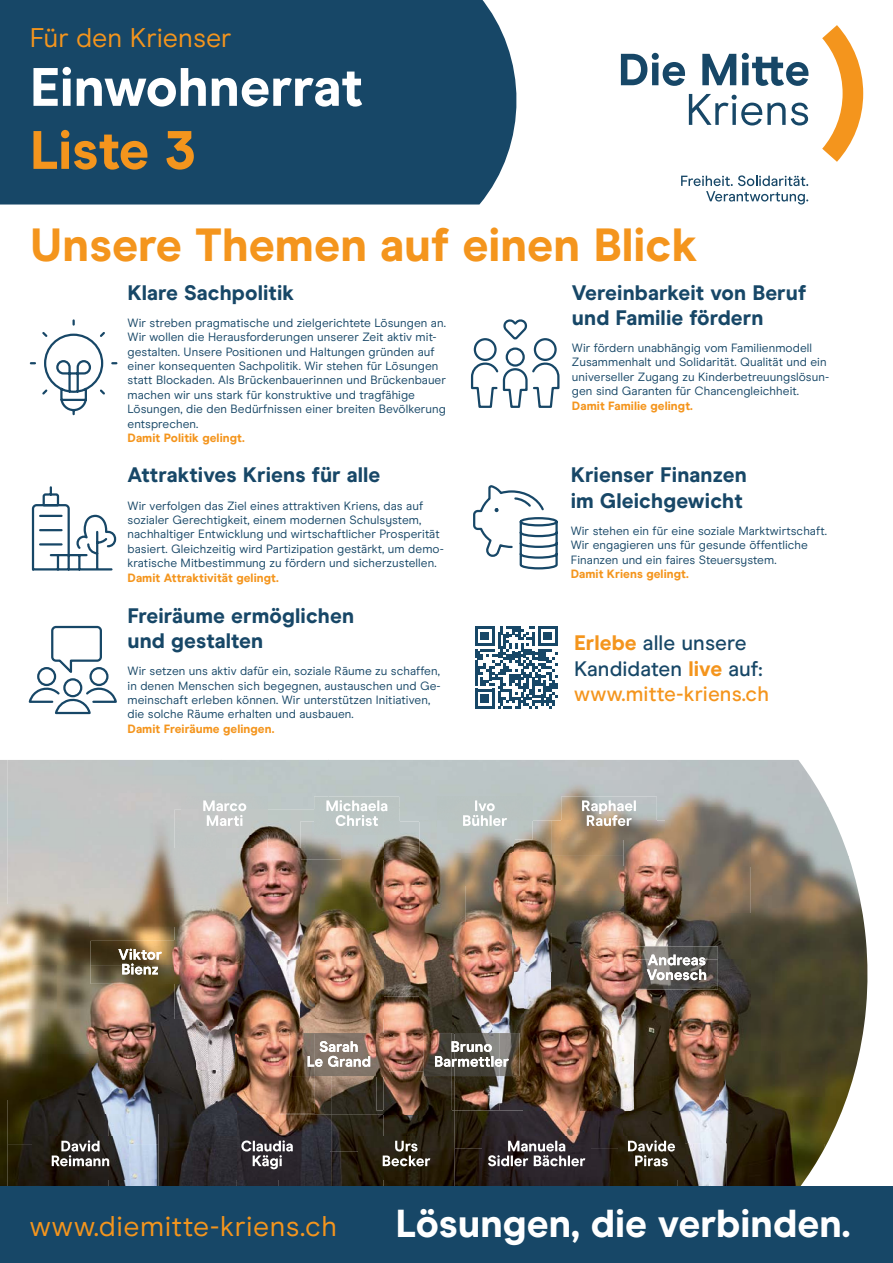
<style>
.page{position:relative;width:893px;height:1263px;background:#fff}
.page>*{position:absolute;margin:0;border:0;box-sizing:border-box;transform-origin:0 0}
.t1{font:800 54px "Modern Era";color:#fff}
.t2{font:800 54px "Modern Era";color:#f4951d}
.t3{font:800 46.5px "Modern Era";color:#f4951d}
.t4{font:800 39px "Modern Era";color:#fff}
.t5{font:28.5px "Modern Era";letter-spacing:.02em;color:#f4951d}
.t6{font:27px "Modern Era";color:#f4951d}
.t7{font:800 21px/25.2px "Modern Era";letter-spacing:.005em;color:#174767}
.t8{font:500 21px/25.2px "Modern Era";letter-spacing:.005em;color:#174767}
.t9{font:12px/14.4px "Modern Era";letter-spacing:.005em;color:#174767}
.t10{font:800 12px "Modern Era";letter-spacing:.005em;color:#f4951d}
.s1{font-weight:800;color:#f4951d}
.s2{color:#f4951d}
</style>
<div class="page">
<div style="left:0;top:0;width:517px;height:204px;background:#174767"></div>
<img style="left:8px;top:760px;width:213px;height:144px">
<img style="left:399px;top:807px;width:162px;height:14px">
<img style="left:657px;top:807px;width:192px;height:49px">
<img style="left:750px;top:856px;width:114px;height:146px">
<img style="left:8px;top:904px;width:82px;height:61px">
<img style="left:825px;top:1002px;width:39px;height:145px">
<img style="left:623px;top:820px;width:127px;height:47px">
<img style="left:623px;top:867px;width:85px;height:24px">
<img style="left:708px;top:867px;width:42px;height:46px">
<img style="left:718px;top:913px;width:32px;height:47px">
<img style="left:174px;top:810px;width:140px;height:39px">
<img style="left:174px;top:849px;width:126px;height:39px">
<svg style="left:419px;top:820px;width:18px;height:1px"></svg>
<svg style="left:512px;top:839px;width:2px;height:14px"></svg>
<img style="left:514px;top:820px;width:38px;height:33px">
<img style="left:512px;top:853px;width:40px;height:120px">
<img style="left:552px;top:820px;width:71px;height:71px">
<img style="left:384px;top:821px;width:35px;height:175px">
<img style="left:300px;top:821px;width:42px;height:77px">
<img style="left:342px;top:834px;width:42px;height:64px">
<img style="left:419px;top:821px;width:46px;height:102px">
<img style="left:465px;top:839px;width:47px;height:84px">
<img style="left:552px;top:885px;width:49px;height:88px">
<svg style="left:376px;top:885px;width:8px;height:13px"></svg>
<img style="left:452px;top:923px;width:48px;height:69px">
<img style="left:90px;top:888px;width:84px;height:77px">
<img style="left:91px;top:941px;width:83px;height:24px">
<img style="left:174px;top:888px;width:84px;height:39px">
<img style="left:258px;top:888px;width:57px;height:10px">
<img style="left:174px;top:927px;width:61px;height:38px">
<img style="left:300px;top:898px;width:84px;height:62px">
<img style="left:419px;top:898px;width:33px;height:98px">
<img style="left:235px;top:898px;width:65px;height:67px">
<img style="left:601px;top:891px;width:117px;height:69px">
<img style="left:636px;top:946px;width:82px;height:14px">
<img style="left:500px;top:891px;width:12px;height:69px">
<img style="left:384px;top:1110px;width:71px;height:40px">
<img style="left:384px;top:1150px;width:71px;height:36px">
<img style="left:452px;top:1076px;width:3px;height:34px">
<svg style="left:452px;top:1024px;width:3px;height:9px"></svg>
<img style="left:452px;top:992px;width:3px;height:32px">
<img style="left:384px;top:996px;width:68px;height:118px">
<img style="left:279px;top:960px;width:97px;height:5px">
<svg style="left:376px;top:960px;width:8px;height:5px"></svg>
<svg style="left:500px;top:960px;width:23px;height:13px"></svg>
<img style="left:384px;top:1033px;width:4px;height:43px">
<img style="left:424px;top:1033px;width:31px;height:43px">
<img style="left:523px;top:1110px;width:57px;height:27px">
<img style="left:500px;top:973px;width:80px;height:137px">
<img style="left:552px;top:973px;width:28px;height:46px">
<img style="left:523px;top:1180px;width:57px;height:6px">
<img style="left:455px;top:1076px;width:68px;height:110px">
<img style="left:455px;top:973px;width:45px;height:103px">
<svg style="left:500px;top:1024px;width:12px;height:9px"></svg>
<img style="left:500px;top:1033px;width:19px;height:43px">
<svg style="left:435px;top:1041px;width:74px;height:26px"></svg>
<img style="left:8px;top:965px;width:82px;height:134px">
<img style="left:8px;top:1099px;width:50px;height:87px">
<img style="left:58px;top:1099px;width:50px;height:38px">
<img style="left:108px;top:1113px;width:51px;height:73px">
<img style="left:58px;top:1180px;width:50px;height:6px">
<img style="left:90px;top:965px;width:34px;height:148px">
<img style="left:124px;top:984px;width:35px;height:129px">
<img style="left:91px;top:965px;width:68px;height:19px">
<svg style="left:118px;top:949px;width:44px;height:26px"></svg>
<img style="left:750px;top:960px;width:75px;height:45px">
<img style="left:718px;top:1019px;width:9px;height:78px">
<img style="left:727px;top:1005px;width:98px;height:92px">
<img style="left:624px;top:1110px;width:54px;height:27px">
<img style="left:678px;top:1097px;width:147px;height:89px">
<img style="left:668px;top:1180px;width:10px;height:6px">
<img style="left:718px;top:960px;width:32px;height:59px">
<img style="left:668px;top:989px;width:50px;height:121px">
<img style="left:623px;top:960px;width:13px;height:13px">
<img style="left:580px;top:960px;width:43px;height:13px">
<img style="left:636px;top:960px;width:82px;height:29px">
<img style="left:580px;top:1110px;width:44px;height:76px">
<img style="left:624px;top:1180px;width:44px;height:6px">
<svg style="left:580px;top:1110px;width:21px;height:1px"></svg>
<img style="left:601px;top:1019px;width:67px;height:91px">
<img style="left:623px;top:973px;width:45px;height:46px">
<img style="left:601px;top:973px;width:22px;height:51px">
<img style="left:636px;top:973px;width:32px;height:16px">
<svg style="left:647px;top:954px;width:59px;height:26px"></svg>
<img style="left:580px;top:973px;width:21px;height:137px">
<img style="left:237px;top:965px;width:42px;height:221px">
<img style="left:279px;top:1076px;width:105px;height:110px">
<img style="left:315px;top:1019px;width:61px;height:14px">
<img style="left:315px;top:965px;width:61px;height:54px">
<img style="left:376px;top:965px;width:8px;height:145px">
<img style="left:279px;top:965px;width:36px;height:148px">
<img style="left:289px;top:1033px;width:95px;height:43px">
<svg style="left:308px;top:1041px;width:62px;height:26px"></svg>
<img style="left:159px;top:1113px;width:78px;height:73px">
<img style="left:159px;top:984px;width:38px;height:129px">
<img style="left:197px;top:1019px;width:40px;height:94px">
<img style="left:159px;top:965px;width:15px;height:19px">
<img style="left:174px;top:965px;width:63px;height:54px">
<img style="left:618px;top:1137px;width:66px;height:43px">
<svg style="left:628px;top:1140px;width:47px;height:26px"></svg>
<img style="left:358px;top:1137px;width:96px;height:43px">
<svg style="left:383px;top:1141px;width:47px;height:25px"></svg>
<img style="left:33px;top:1137px;width:95px;height:43px">
<svg style="left:52px;top:1140px;width:57px;height:26px"></svg>
<img style="left:483px;top:1137px;width:107px;height:43px">
<svg style="left:488px;top:1141px;width:97px;height:25px"></svg>
<img style="left:279px;top:1137px;width:51px;height:43px">
<img style="left:205px;top:1137px;width:32px;height:43px">
<svg style="left:241px;top:1140px;width:52px;height:29px"></svg>
<div style="left:314px;top:796px;width:85px;height:38px;background:#bcc6c4"></div>
<img style="left:314px;top:810px;width:12px;height:11px">
<svg style="left:326px;top:800px;width:61px;height:26px"></svg>
<div style="left:437px;top:796px;width:95px;height:43px;background:#bac3c2"></div>
<img style="left:437px;top:821px;width:75px;height:18px">
<svg style="left:463px;top:800px;width:44px;height:26px"></svg>
<img style="left:561px;top:796px;width:96px;height:43px">
<svg style="left:582px;top:800px;width:54px;height:26px"></svg>
<div style="left:182px;top:797px;width:85px;height:37px;background:#c2c6c5"></div>
<svg style="left:203px;top:800px;width:43px;height:26px"></svg>
<div style="left:0;top:1186px;width:893px;height:77px;background:#174767"></div>
<svg style="left:621px;top:53px;width:64px;height:33px"></svg>
<svg style="left:702px;top:54px;width:34px;height:31px"></svg>
<svg style="left:742px;top:53px;width:66px;height:33px"></svg>
<svg style="left:822px;top:25px;width:41px;height:137px"></svg>
<svg style="left:689px;top:94px;width:119px;height:31px"></svg>
<svg style="left:681px;top:175px;width:127px;height:30px"></svg>
<svg style="left:475px;top:626px;width:83px;height:83px"></svg>
<svg style="left:470px;top:319px;width:90px;height:89px"></svg>
<svg style="left:473px;top:485px;width:85px;height:85px"></svg>
<svg style="left:28px;top:625px;width:89px;height:90px"></svg>
<svg style="left:31px;top:486px;width:86px;height:85px"></svg>
<svg style="left:29px;top:319px;width:89px;height:97px"></svg>
<h3 class="t6" style="left:30px;top:22px;width:203px">Für den Krienser</h3>
<h1 class="t1" style="left:30px;top:55px;width:334px">Einwohnerrat</h1>
<h1 class="t2" style="left:30px;top:118px;width:168px">Liste 3</h1>
<h2 class="t3" style="left:30px;top:217px;width:669px">Unsere Themen auf einen Blick</h2>
<h3 class="t7" style="left:128px;top:280px;width:168px">Klare Sachpolitik</h3>
<p class="t9" style="left:128px;top:315px;width:320px">Wir streben pragmatische und zielgerichtete Lösungen an.<br>Wir wollen die Herausforderungen unserer Zeit aktiv mit&shy;gestalten. Unsere Positionen und Haltungen gründen auf einer konsequenten Sachpolitik. Wir stehen für Lösungen statt Blockaden. Als Brückenbauerinnen und Brückenbauer machen wir uns stark für konstruktive und tragfähige Lösungen, die den Bedürfnissen einer breiten Bevölkerung entsprechen.</p>
<p class="t10" style="left:128px;top:431px;width:119px">Damit Politik gelingt.</p>
<h3 class="t7" style="left:128px;top:463px;width:254px">Attraktives Kriens für alle</h3>
<p class="t9" style="left:128px;top:498px;width:318px">Wir verfolgen das Ziel eines attraktiven Kriens, das auf sozialer Gerechtigkeit, einem modernen Schulsystem, nachhaltiger Entwicklung und wirtschaftlicher Prosperität basiert. Gleichzeitig wird Partizipation gestärkt, um demo&shy;kratische Mitbestimmung zu fördern und sicherzustellen.</p>
<p class="t10" style="left:128px;top:570px;width:153px">Damit Attraktivität gelingt.</p>
<h3 class="t7" style="left:128px;top:603px;width:228px">Freiräume ermöglichen und gestalten</h3>
<p class="t9" style="left:128px;top:664px;width:315px">Wir setzen uns aktiv dafür ein, soziale Räume zu schaffen, in denen Menschen sich begegnen, austauschen und Ge&shy;meinschaft erleben können. Wir unterstützen Initiativen, die solche Räume erhalten und ausbauen.</p>
<p class="t10" style="left:128px;top:721px;width:148px">Damit Freiräume gelingen.</p>
<h3 class="t7" style="left:572px;top:280px;width:236px">Vereinbarkeit von Beruf und Familie fördern</h3>
<p class="t9" style="left:572px;top:341px;width:259px">Wir fördern unabhängig vom Familienmodell Zusammenhalt und Solidarität. Qualität und ein universeller Zugang zu Kinderbetreuungslösun&shy;gen sind Garanten für Chancengleichheit.</p>
<p class="t10" style="left:572px;top:398px;width:123px">Damit Familie gelingt.</p>
<h3 class="t7" style="left:571px;top:463px;width:178px">Krienser Finanzen im Gleichgewicht</h3>
<p class="t9" style="left:571px;top:523px;width:258px">Wir stehen ein für eine soziale Marktwirtschaft.<br>Wir engagieren uns für gesunde öffentliche<br>Finanzen und ein faires Steuersystem.</p>
<p class="t10" style="left:571px;top:567px;width:120px">Damit Kriens gelingt.</p>
<h3 class="t8" style="left:574px;top:631px;width:197px"><span class="s1">Erlebe</span> alle unsere<br>Kandidaten <span class="s1">live</span> auf: <span class="s2">www.mitte-kriens.ch</span></h3>
<h3 class="t5" style="left:30px;top:1210px;width:309px">www.diemitte-kriens.ch</h3>
<h3 class="t4" style="left:395px;top:1200px;width:457px">Lösungen, die verbinden.</h3>
</div>
